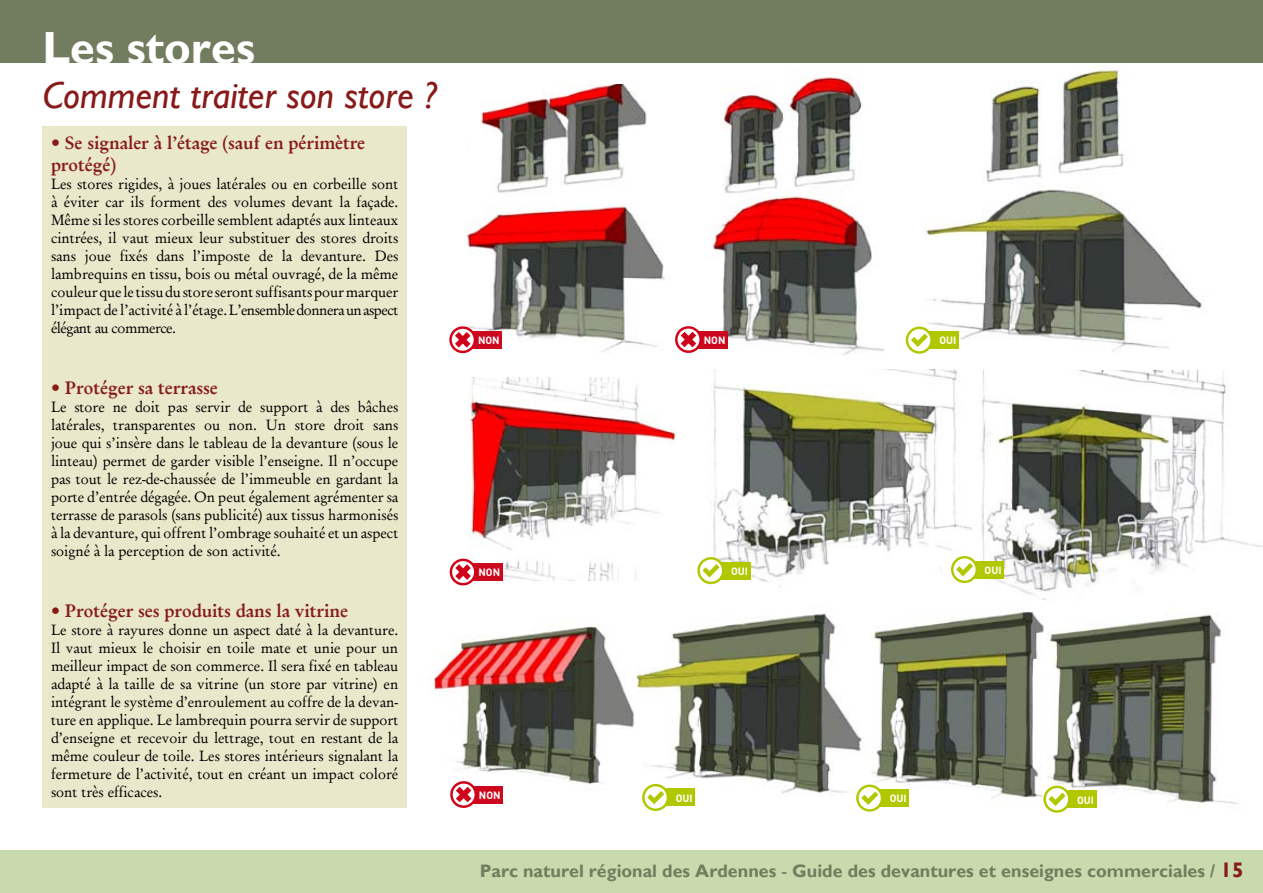
<style>
.page{position:relative;width:1263px;height:893px;background:#fff}
.page>*{position:absolute;margin:0;border:0;box-sizing:border-box;transform-origin:0 0}
.t1{font:700 45px "Gill Sans";color:#fff}
.t2{font:italic 37.5px "Gill Sans";color:#861b1a}
.t3{font:700 21px "Gill Sans";color:#861b1a}
.t4{font:18px/21.6px "Garamond Halbfett";color:#861b1a}
.t5{font:700 18px "Gill Sans";color:#727c5f}
.t6{font:15px/18px "Garamond Antiqua";color:#000;text-align:justify}
.t7{font:700 10.5px "DIN";color:#fff}
.s1{font-weight:400}
</style>
<div class="page">
<div style="left:0;top:850px;width:1263px;height:43px;background:#c9daac"></div>
<div style="left:0;top:0;width:1263px;height:63px;background:#727c5f"></div>
<img style="left:464px;top:84px;width:201px;height:268px">
<img style="left:703px;top:71px;width:181px;height:283px">
<img style="left:916px;top:68px;width:286px;height:284px">
<img style="left:709px;top:369px;width:275px;height:218px">
<img style="left:973px;top:371px;width:290px;height:230px">
<img style="left:434px;top:626px;width:201px;height:178px">
<img style="left:636px;top:613px;width:236px;height:181px">
<img style="left:1047px;top:614px;width:192px;height:194px">
<img style="left:872px;top:600px;width:173px;height:200px">
<div style="left:43px;top:127px;width:364px;height:681px;background:#eae8ca"></div>
<img style="left:469px;top:378px;width:207px;height:202px">
<div style="left:472px;top:331px;width:30px;height:17px;background:#cc071e"></div>
<svg style="left:449px;top:325px;width:28px;height:29px"></svg>
<div style="left:697px;top:331px;width:31px;height:17px;background:#cc071e"></div>
<svg style="left:675px;top:326px;width:28px;height:27px"></svg>
<div style="left:472px;top:563px;width:30px;height:18px;background:#cc071e"></div>
<svg style="left:449px;top:557px;width:29px;height:29px"></svg>
<div style="left:473px;top:786px;width:30px;height:17px;background:#cc071e"></div>
<svg style="left:449px;top:780px;width:29px;height:28px"></svg>
<div style="left:928px;top:331px;width:30px;height:18px;background:#b1c800"></div>
<svg style="left:906px;top:327px;width:27px;height:27px"></svg>
<div style="left:720px;top:562px;width:30px;height:17px;background:#b1c800"></div>
<svg style="left:697px;top:557px;width:27px;height:27px"></svg>
<div style="left:973px;top:561px;width:31px;height:17px;background:#b1c800"></div>
<svg style="left:951px;top:556px;width:27px;height:27px"></svg>
<div style="left:1066px;top:790px;width:30px;height:18px;background:#b1c800"></div>
<svg style="left:1043px;top:786px;width:27px;height:27px"></svg>
<div style="left:879px;top:789px;width:30px;height:18px;background:#b1c800"></div>
<svg style="left:856px;top:784px;width:27px;height:28px"></svg>
<div style="left:665px;top:789px;width:30px;height:17px;background:#b1c800"></div>
<svg style="left:642px;top:784px;width:27px;height:27px"></svg>
<h1 class="t1" style="left:43px;top:21px;width:214px">Les stores</h1>
<h2 class="t2" style="left:43px;top:74px;width:396px">Comment traiter son store ?</h2>
<p class="t4" style="left:51px;top:132px;width:316px">• Se signaler à l’étage (sauf en périmètre protégé)</p>
<p class="t6" style="left:51px;top:175px;width:349px">Les stores rigides, à joues latérales ou en corbeille sont à éviter car ils forment des volumes devant la façade.<br>Même si les stores corbeille semblent adaptés aux linteaux cintrées, il vaut mieux leur substituer des stores droits sans joue fixés dans l’imposte de la devanture. Des lambrequins en tissu, bois ou métal ouvragé, de la même couleur que le tissu du store seront suffisants pour marquer l’impact de l’activité à l’étage. L’ensemble donnera un aspect élégant au commerce.</p>
<p class="t4" style="left:51px;top:377px;width:168px">• Protéger sa terrasse</p>
<p class="t6" style="left:51px;top:398px;width:349px">Le store ne doit pas servir de support à des bâches latérales, transparentes ou non. Un store droit sans joue qui s’insère dans le tableau de la devanture (sous le linteau) permet de garder visible l’enseigne. Il n’occupe pas tout le rez-de-chaussée de l’immeuble en gardant la porte d’entrée dégagée. On peut également agrémenter sa terrasse de parasols (sans publicité) aux tissus harmonisés à la devanture, qui offrent l’ombrage souhaité et un aspect soigné à la perception de son activité.</p>
<p class="t4" style="left:51px;top:600px;width:298px">• Protéger ses produits dans la vitrine</p>
<p class="t6" style="left:51px;top:621px;width:349px">Le store à rayures donne un aspect daté à la devanture.<br>Il vaut mieux le choisir en toile mate et unie pour un meilleur impact de son commerce. Il sera fixé en tableau adapté à la taille de sa vitrine (un store par vitrine) en intégrant le système d’enroulement au coffre de la devan&shy;ture en applique. Le lambrequin pourra servir de support d’enseigne et recevoir du lettrage, tout en restant de la même couleur de toile. Les stores intérieurs signalant la fermeture de l’activité, tout en créant un impact coloré sont très efficaces.</p>
<p class="t7" style="left:478px;top:333px;width:23px">NON</p>
<p class="t7" style="left:704px;top:333px;width:23px">NON</p>
<p class="t7" style="left:939px;top:334px;width:18px">OUI</p>
<p class="t7" style="left:478px;top:566px;width:23px">NON</p>
<p class="t7" style="left:731px;top:564px;width:18px">OUI</p>
<p class="t7" style="left:984px;top:563px;width:18px">OUI</p>
<p class="t7" style="left:479px;top:788px;width:23px">NON</p>
<p class="t7" style="left:676px;top:791px;width:18px">OUI</p>
<p class="t7" style="left:890px;top:792px;width:18px">OUI</p>
<p class="t7" style="left:1077px;top:793px;width:18px">OUI</p>
<p class="t5" style="left:480px;top:860px;width:737px">Parc naturel régional des Ardennes <span class="s1">-</span> Guide des devantures et enseignes commerciales /</p>
<h3 class="t3" style="left:1220px;top:858px;width:25px">15</h3>
</div>
